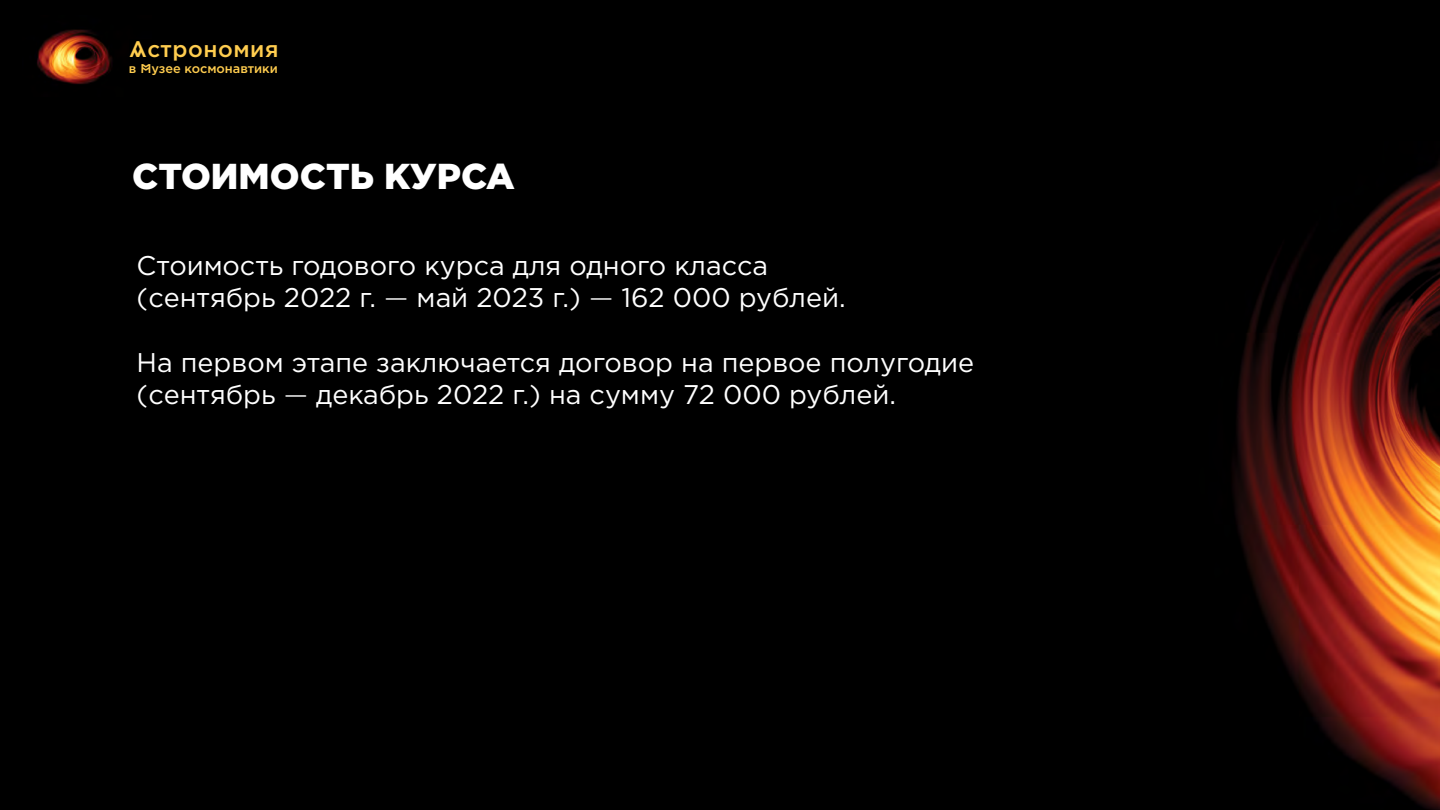
<style>
.page{position:relative;width:1440px;height:810px;background:#000}
.page>*{position:absolute;margin:0;border:0;box-sizing:border-box;transform-origin:0 0}
.t1{font:900 36px "Gotham Pro";color:#fff}
.t2{font:27px/32.4px "Gotham Pro";color:#fff}
.t3{font:22.5px "Cosmo Type";letter-spacing:.025em;color:#ffcd4f}
.t4{font:12.75px "Cosmo Type";color:#ffcd4f}
.s1{font-weight:300}
</style>
<div class="page">
<img style="left:37px;top:29px;width:75px;height:55px">
<img style="left:1232px;top:161px;width:208px;height:649px">
<p class="t3" style="left:129px;top:31px;width:151px">Астрономия</p>
<p class="t4" style="left:129px;top:58px;width:150px">в Музее космонавтики</p>
<h1 class="t1" style="left:132px;top:156px;width:384px">СТОИМОСТЬ КУРСА</h1>
<p class="t2" style="left:137px;top:249px;width:711px">Стоимость годового курса для одного класса (сентябрь 2022 г. <span class="s1">—</span> май 2023 г.) <span class="s1">—</span> 162 000 рублей.</p>
<p class="t2" style="left:137px;top:346px;width:839px">На первом этапе заключается договор на первое полугодие (сентябрь <span class="s1">—</span> декабрь 2022 г.) на сумму 72 000 рублей.</p>
</div>
